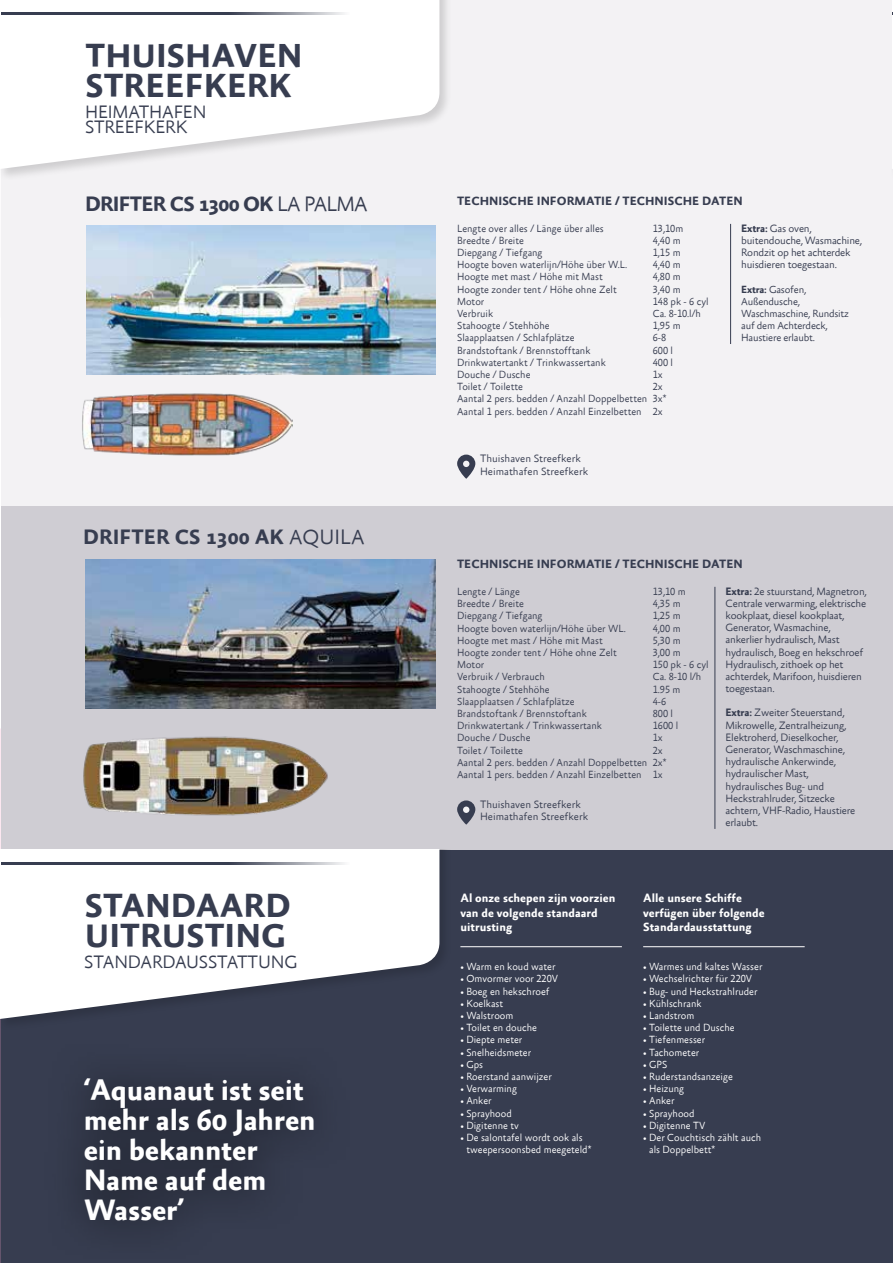
<style>
.page{position:relative;width:893px;height:1263px;background:#fff}
.page>*{position:absolute;margin:0;border:0;box-sizing:border-box;transform-origin:0 0}
.t1{font:700 33.75px/30px "Absara Sans";color:#373d50}
.t2{font:700 30px/30px "Absara Sans";letter-spacing:-.01em;color:#fff}
.t3{font:700 21.15px "Absara Sans";letter-spacing:-.04em;color:#373d50}
.t4{font:700 21.15px "Absara Sans";color:#373d50}
.t5{font:300 18.15px/15px "Absara Sans TF";letter-spacing:-.01em;color:#373d50}
.t6{font:700 12.15px/14.5px "Absara Sans";color:#fff}
.t7{font:700 12.15px "Absara Sans";color:#373d50}
.t8{font:300 10.8px/12.1px "Absara Sans TF";letter-spacing:-.02em;color:#373d50}
.t9{font:300 10.8px/12.1px "Absara Sans TF";color:#373d50}
.t10{font:300 10.5px/12.1px "Absara Sans TF";color:#373d50}
.t11{font:300 10.5px/12.1px "Absara Sans TF";color:#fff}
.t12{font:300 10.5px/12.1px "Absara Sans TF";letter-spacing:-.02em;color:#373d50}
.s1{font-family:"Absara Sans TF";font-weight:300}
.s2{font-family:"Absara Sans";font-weight:700}
</style>
<div class="page">
<div style="left:1px;top:505px;width:892px;height:345px;background:#cfcdd3"></div>
<div style="left:0;top:850px;width:893px;height:413px;background:#373d50"></div>
<img style="left:0;top:729px;width:1px;height:534px">
<div style="left:1px;top:0;width:892px;height:505px;background:#f3f2f4"></div>
<div style="left:0;top:850px;width:453px;height:182px;background:#373d50"></div>
<svg style="left:0;top:850px;width:439px;height:169px;fill:#fff"></svg>
<div style="left:0;top:0;width:453px;height:182px;background:#000;opacity:.15"></div>
<svg style="left:0;top:0;width:439px;height:169px;fill:#fff"></svg>
<svg style="left:892px;top:0;width:1px;height:169px"></svg>
<hr style="left:1px;top:12px;width:348px;height:2px;background:#373d50">
<hr style="left:1px;top:862px;width:348px;height:2px;background:#373d50">
<div style="left:45px;top:1040px;width:308px;height:222px;background:#000;opacity:.79"></div>
<img style="left:85px;top:559px;width:351px;height:149px">
<img style="left:83px;top:736px;width:245px;height:80px">
<svg style="left:457px;top:800px;width:18px;height:25px"></svg>
<div style="left:463px;top:806px;width:6px;height:7px;background:#f3f2f4;border-radius:50%"></div>
<svg style="left:457px;top:455px;width:18px;height:24px"></svg>
<svg style="left:463px;top:461px;width:6px;height:6px"></svg>
<img style="left:86px;top:226px;width:350px;height:149px">
<img style="left:82px;top:393px;width:210px;height:63px">
<hr style="left:730px;top:224px;width:1px;height:120px;background:#373d50">
<hr style="left:460px;top:946px;width:162px;height:1px;background:#fff">
<hr style="left:643px;top:946px;width:162px;height:1px;background:#fff">
<hr style="left:714px;top:587px;width:1px;height:242px;background:#373d50">
<h1 class="t1" style="left:86px;top:43px;width:219px">THUISHAVEN<br>STREEFKERK</h1>
<h3 class="t5" style="left:85px;top:105px;width:123px">HEIMATHAFEN<br>STREEFKERK</h3>
<h3 class="t3" style="left:85px;top:193px;width:284px">DRIFTER CS 1300 OK <span class="s1">LA PALMA</span></h3>
<p class="t7" style="left:457px;top:194px;width:287px">TECHNISCHE INFORMATIE / TECHNISCHE DATEN</p>
<p class="t10" style="left:457px;top:223px;width:148px">Lengte over alles / Länge über alles</p>
<p class="t10" style="left:653px;top:223px;width:32px">13,10m</p>
<p class="t10" style="left:457px;top:235px;width:68px">Breedte / Breite</p>
<p class="t10" style="left:653px;top:235px;width:29px">4,40 m</p>
<p class="t10" style="left:457px;top:247px;width:87px">Diepgang / Tiefgang</p>
<p class="t10" style="left:653px;top:247px;width:29px">1,15 m</p>
<p class="t10" style="left:457px;top:259px;width:171px">Hoogte boven waterlijn/Höhe über W.L.</p>
<p class="t10" style="left:653px;top:259px;width:29px">4,40 m</p>
<p class="t10" style="left:457px;top:271px;width:147px">Hoogte met mast / Höhe mit Mast</p>
<p class="t10" style="left:653px;top:271px;width:29px">4,80 m</p>
<p class="t10" style="left:457px;top:283px;width:161px">Hoogte zonder tent / Höhe ohne Zelt</p>
<p class="t10" style="left:653px;top:283px;width:29px">3,40 m</p>
<p class="t10" style="left:457px;top:296px;width:29px">Motor</p>
<p class="t10" style="left:653px;top:296px;width:58px">148 pk - 6 cyl</p>
<p class="t10" style="left:457px;top:308px;width:37px">Verbruik</p>
<p class="t10" style="left:653px;top:308px;width:50px">Ca. 8-10.l/h</p>
<p class="t10" style="left:457px;top:320px;width:94px">Stahoogte / Stehhöhe</p>
<p class="t10" style="left:653px;top:320px;width:29px">1,95 m</p>
<p class="t10" style="left:457px;top:332px;width:119px">Slaapplaatsen / Schlafplätze</p>
<p class="t10" style="left:653px;top:332px;width:15px">6-8</p>
<p class="t10" style="left:457px;top:344px;width:135px">Brandstoftank / Brennstofftank</p>
<p class="t10" style="left:653px;top:344px;width:22px">600 l</p>
<p class="t10" style="left:457px;top:357px;width:150px">Drinkwatertankt / Trinkwassertank</p>
<p class="t10" style="left:653px;top:357px;width:22px">400 l</p>
<p class="t10" style="left:457px;top:369px;width:75px">Douche / Dusche</p>
<p class="t10" style="left:653px;top:369px;width:11px">1x</p>
<p class="t10" style="left:457px;top:381px;width:67px">Toilet / Toilette</p>
<p class="t8" style="left:741px;top:222px;width:122px"><span class="s2">Extra:</span> Gas oven, buitendouche, Wasmachine,<br>Rondzit op het achterdek huisdieren toegestaan.</p>
<p class="t12" style="left:741px;top:283px;width:109px"><span class="s2">Extra:</span> Gasofen,<br>Außendusche,<br>Waschmaschine, Rundsitz auf dem Achterdeck,<br>Haustiere erlaubt.</p>
<p class="t10" style="left:457px;top:381px;width:211px;text-indent:196px">2x<br>Aantal 2 pers. bedden / Anzahl Doppelbetten 3x*<br>Aantal 1 pers. bedden / Anzahl Einzelbetten 2x</p>
<h3 class="t4" style="left:83px;top:526px;width:283px">DRIFTER CS 1300 AK <span class="s1">AQUILA</span></h3>
<h1 class="t1" style="left:85px;top:893px;width:208px">STANDAARD<br>UITRUSTING</h1>
<h3 class="t5" style="left:84px;top:955px;width:215px">STANDARDAUSSTATTUNG</h3>
<h2 class="t2" style="left:84px;top:1077px;width:234px">‘Aquanaut ist seit mehr als 60 Jahren ein bekannter<br>Name auf dem<br>Wasser’</h2>
<p class="t9" style="left:480px;top:453px;width:110px">Thuishaven Streefkerk<br>Heimathafen Streefkerk</p>
<p class="t7" style="left:457px;top:558px;width:287px">TECHNISCHE INFORMATIE / TECHNISCHE DATEN</p>
<p class="t10" style="left:457px;top:586px;width:64px">Lengte / Länge</p>
<p class="t10" style="left:653px;top:586px;width:35px">13,10 m</p>
<p class="t10" style="left:457px;top:598px;width:68px">Breedte / Breite</p>
<p class="t10" style="left:653px;top:598px;width:29px">4,35 m</p>
<p class="t10" style="left:457px;top:610px;width:87px">Diepgang / Tiefgang</p>
<p class="t10" style="left:653px;top:610px;width:29px">1,25 m</p>
<p class="t10" style="left:457px;top:622px;width:170px">Hoogte boven waterlijn/Höhe über WL.</p>
<p class="t10" style="left:653px;top:622px;width:29px">4,00 m</p>
<p class="t10" style="left:457px;top:635px;width:147px">Hoogte met mast / Höhe mit Mast</p>
<p class="t10" style="left:653px;top:635px;width:29px">5,30 m</p>
<p class="t10" style="left:457px;top:647px;width:161px">Hoogte zonder tent / Höhe ohne Zelt</p>
<p class="t10" style="left:653px;top:647px;width:29px">3,00 m</p>
<p class="t10" style="left:457px;top:659px;width:29px">Motor</p>
<p class="t10" style="left:653px;top:659px;width:58px">150 pk - 6 cyl</p>
<p class="t10" style="left:457px;top:671px;width:89px">Verbruik / Verbrauch</p>
<p class="t10" style="left:653px;top:671px;width:50px">Ca. 8-10 l/h</p>
<p class="t10" style="left:457px;top:683px;width:94px">Stahoogte / Stehhöhe</p>
<p class="t10" style="left:653px;top:683px;width:29px">1.95 m</p>
<p class="t10" style="left:457px;top:696px;width:119px">Slaapplaatsen / Schlafplätze</p>
<p class="t10" style="left:653px;top:696px;width:15px">4-6</p>
<p class="t10" style="left:457px;top:708px;width:131px">Brandstoftank / Brennstoftank</p>
<p class="t10" style="left:653px;top:708px;width:22px">800 l</p>
<p class="t10" style="left:457px;top:720px;width:146px">Drinkwatertank / Trinkwassertank</p>
<p class="t10" style="left:653px;top:720px;width:27px">1600 l</p>
<p class="t10" style="left:457px;top:732px;width:75px">Douche / Dusche</p>
<p class="t10" style="left:653px;top:732px;width:11px">1x</p>
<p class="t10" style="left:457px;top:744px;width:67px">Toilet / Toilette</p>
<p class="t8" style="left:725px;top:585px;width:143px"><span class="s2">Extra:</span> 2e stuurstand, Magnetron,<br>Centrale verwarming, elektrische kookplaat, diesel kookplaat,<br>Generator, Wasmachine, ankerlier hydraulisch, Mast hydraulisch, Boeg en hekschroef<br>Hydraulisch, zithoek op het achterdek, Marifoon, huisdieren toegestaan.</p>
<p class="t8" style="left:725px;top:707px;width:131px"><span class="s2">Extra:</span> Zweiter Steuerstand,<br>Mikrowelle, Zentralheizung,<br>Elektroherd, Dieselkocher,<br>Generator, Waschmaschine, hydraulische Ankerwinde, hydraulischer Mast, hydraulisches Bug- und<br>Heckstrahlruder, Sitzecke achtern, VHF-Radio, Haustiere erlaubt.</p>
<p class="t10" style="left:457px;top:744px;width:211px;text-indent:196px">2x<br>Aantal 2 pers. bedden / Anzahl Doppelbetten 2x*<br>Aantal 1 pers. bedden / Anzahl Einzelbetten 1x</p>
<p class="t9" style="left:480px;top:799px;width:110px">Thuishaven Streefkerk<br>Heimathafen Streefkerk</p>
<p class="t6" style="left:460px;top:891px;width:157px">Al onze schepen zijn voorzien van de volgende standaard uitrusting</p>
<p class="t11" style="left:460px;top:961px;width:97px">• Warm en koud water</p>
<p class="t11" style="left:460px;top:973px;width:99px">• Omvormer voor 220V</p>
<p class="t11" style="left:460px;top:985px;width:91px">• Boeg en hekschroef</p>
<p class="t11" style="left:460px;top:998px;width:44px">• Koelkast</p>
<p class="t11" style="left:460px;top:1010px;width:55px">• Walstroom</p>
<p class="t11" style="left:460px;top:1022px;width:78px">• Toilet en douche</p>
<p class="t11" style="left:460px;top:1034px;width:63px">• Diepte meter</p>
<p class="t11" style="left:460px;top:1046px;width:72px">• Snelheidsmeter</p>
<p class="t11" style="left:460px;top:1059px;width:24px">• Gps</p>
<p class="t11" style="left:460px;top:1071px;width:93px">• Roerstand aanwijzer</p>
<p class="t11" style="left:460px;top:1083px;width:58px">• Verwarming</p>
<p class="t11" style="left:460px;top:1095px;width:33px">• Anker</p>
<p class="t11" style="left:460px;top:1107px;width:53px">• Sprayhood</p>
<p class="t11" style="left:460px;top:1120px;width:60px">• Digitenne tv</p>
<p class="t11" style="left:466px;top:1132px;width:127px;text-indent:-6px">• De salontafel wordt ook als tweepersoonsbed meegeteld*</p>
<p class="t6" style="left:643px;top:891px;width:123px">Alle unsere Schiffe verfügen über folgende<br>Standardausstattung</p>
<p class="t11" style="left:643px;top:961px;width:121px">• Warmes und kaltes Wasser</p>
<p class="t11" style="left:643px;top:973px;width:111px">• Wechselrichter für 220V</p>
<p class="t11" style="left:643px;top:985px;width:116px">• Bug- und Heckstrahlruder</p>
<p class="t11" style="left:643px;top:998px;width:60px">• Kühlschrank</p>
<p class="t11" style="left:643px;top:1010px;width:53px">• Landstrom</p>
<p class="t11" style="left:643px;top:1022px;width:93px">• Toilette und Dusche</p>
<p class="t11" style="left:643px;top:1034px;width:64px">• Tiefenmesser</p>
<p class="t11" style="left:643px;top:1046px;width:58px">• Tachometer</p>
<p class="t11" style="left:643px;top:1059px;width:26px">• GPS</p>
<p class="t11" style="left:643px;top:1071px;width:91px">• Ruderstandsanzeige</p>
<p class="t11" style="left:643px;top:1083px;width:43px">• Heizung</p>
<p class="t11" style="left:643px;top:1095px;width:33px">• Anker</p>
<p class="t11" style="left:643px;top:1107px;width:53px">• Sprayhood</p>
<p class="t11" style="left:643px;top:1120px;width:64px">• Digitenne TV</p>
<p class="t11" style="left:649px;top:1132px;width:113px;text-indent:-6px">• Der Couchtisch zählt auch als Doppelbett*</p>
</div>
